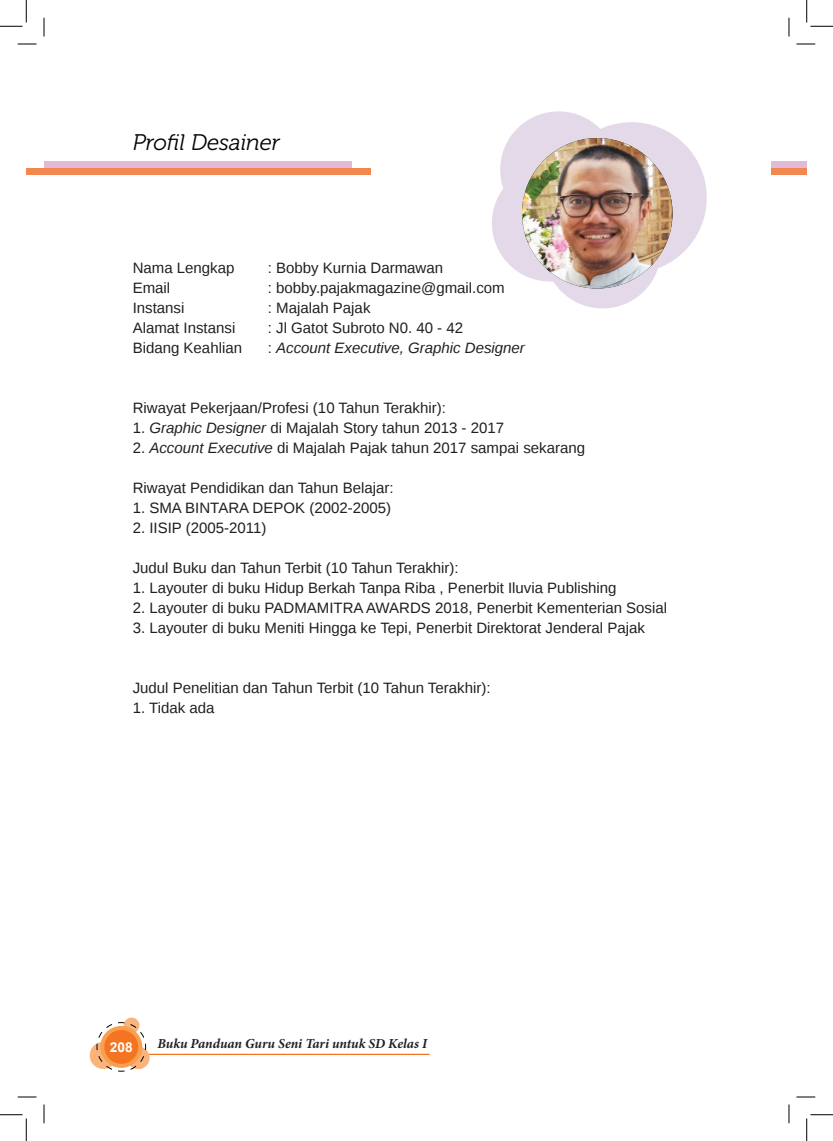
<style>
.page{position:relative;width:833px;height:1141px;background:#fff}
.page>*{position:absolute;margin:0;border:0;box-sizing:border-box;transform-origin:0 0}
.t1{font:italic 22.5px "Museo 300";color:#040503}
.t2{font:15px "Liberation Sans";color:#231f20}
.t3{font:italic 15px "Liberation Sans";color:#231f20}
.t4{font:italic 700 13.75px "Minion Pro";letter-spacing:-.005em;color:#231f20}
.t5{font:700 13.62px "Arial";color:#fff}
.s1{font-style:normal}
.s2{font-style:italic}
</style>
<div class="page">
<hr style="left:123px;top:1053px;width:306px;height:1px;background:#f47421">
<div style="left:90px;top:1041px;width:27px;height:27px;background:#fab37b;border-radius:50%"></div>
<svg style="left:124px;top:1017px;width:15px;height:16px"></svg>
<div style="left:127px;top:1046px;width:22px;height:23px;background:#fab37b;border-radius:50%"></div>
<svg style="left:96px;top:1021px;width:50px;height:51px"></svg>
<div style="left:491px;top:165px;width:117px;height:116px;background:#e4d9e8;border-radius:50%"></div>
<div style="left:544px;top:192px;width:116px;height:116px;background:#e4d9e8;border-radius:50%"></div>
<div style="left:500px;top:111px;width:116px;height:117px;background:#e4d9e8;border-radius:50%"></div>
<div style="left:556px;top:122px;width:150px;height:151px;background:#e4d9e8;border-radius:50%"></div>
<img style="left:521px;top:138px;width:151px;height:150px;border-radius:75px">
<div style="left:44px;top:161px;width:307px;height:7px;background:#e3bad6"></div>
<div style="left:26px;top:168px;width:344px;height:6px;background:#f38750"></div>
<div style="left:770px;top:161px;width:36px;height:7px;background:#e3bad6"></div>
<div style="left:770px;top:168px;width:36px;height:6px;background:#f38750"></div>
<svg style="left:18px;top:43px;width:18px;height:2px"></svg>
<svg style="left:796px;top:43px;width:18px;height:2px"></svg>
<svg style="left:18px;top:1096px;width:18px;height:1px"></svg>
<svg style="left:796px;top:1096px;width:18px;height:1px"></svg>
<svg style="left:43px;top:18px;width:2px;height:18px"></svg>
<svg style="left:43px;top:1104px;width:2px;height:19px"></svg>
<svg style="left:788px;top:18px;width:1px;height:18px"></svg>
<svg style="left:788px;top:1104px;width:1px;height:19px"></svg>
<svg style="left:0;top:0;width:27px;height:27px"></svg>
<svg style="left:0;top:1114px;width:27px;height:26px"></svg>
<svg style="left:806px;top:0;width:26px;height:27px"></svg>
<svg style="left:806px;top:1114px;width:26px;height:26px"></svg>
<h1 class="t1" style="left:133px;top:130px;width:148px">Profil Desainer</h1>
<p class="t2" style="left:133px;top:259px;width:103px">Nama Lengkap</p>
<p class="t2" style="left:268px;top:259px;width:177px">: Bobby Kurnia Darmawan</p>
<p class="t2" style="left:133px;top:279px;width:39px">Email</p>
<p class="t2" style="left:268px;top:279px;width:238px">: bobby.pajakmagazine@gmail.com</p>
<p class="t2" style="left:133px;top:299px;width:53px">Instansi</p>
<p class="t2" style="left:268px;top:299px;width:104px">: Majalah Pajak</p>
<p class="t2" style="left:133px;top:319px;width:104px">Alamat Instansi</p>
<p class="t2" style="left:268px;top:319px;width:197px">: Jl Gatot Subroto N0. 40 - 42</p>
<p class="t2" style="left:133px;top:339px;width:111px">Bidang Keahlian</p>
<p class="t3" style="left:268px;top:338px;width:258px"><span class="s1">:</span> Account Executive, Graphic Designer</p>
<p class="t2" style="left:133px;top:399px;width:314px">Riwayat Pekerjaan/Profesi (10 Tahun Terakhir):</p>
<p class="t2" style="left:133px;top:419px;width:373px">1. <span class="s2">Graphic Designer</span> di Majalah Story tahun 2013 - 2017</p>
<p class="t2" style="left:133px;top:439px;width:453px">2. <span class="s2">Account Executive</span> di Majalah Pajak tahun 2017 sampai sekarang</p>
<p class="t2" style="left:133px;top:479px;width:262px">Riwayat Pendidikan dan Tahun Belajar:</p>
<p class="t2" style="left:133px;top:499px;width:260px">1. SMA BINTARA DEPOK (2002-2005)</p>
<p class="t2" style="left:133px;top:519px;width:135px">2. IISIP (2005-2011)</p>
<p class="t2" style="left:133px;top:559px;width:327px">Judul Buku dan Tahun Terbit (10 Tahun Terakhir):</p>
<p class="t2" style="left:133px;top:579px;width:485px">1. Layouter di buku Hidup Berkah Tanpa Riba , Penerbit Iluvia Publishing</p>
<p class="t2" style="left:133px;top:599px;width:535px">2. Layouter di buku PADMAMITRA AWARDS 2018, Penerbit Kementerian Sosial</p>
<p class="t2" style="left:133px;top:619px;width:513px">3. Layouter di buku Meniti Hingga ke Tepi, Penerbit Direktorat Jenderal Pajak</p>
<p class="t2" style="left:133px;top:679px;width:359px">Judul Penelitian dan Tahun Terbit (10 Tahun Terakhir):</p>
<p class="t2" style="left:133px;top:699px;width:83px">1. Tidak ada</p>
<p class="t5" style="left:110px;top:1037px;width:24px">208</p>
<p class="t4" style="left:157px;top:1033px;width:271px">Buku Panduan Guru Seni Tari untuk SD Kelas I</p>
</div>
